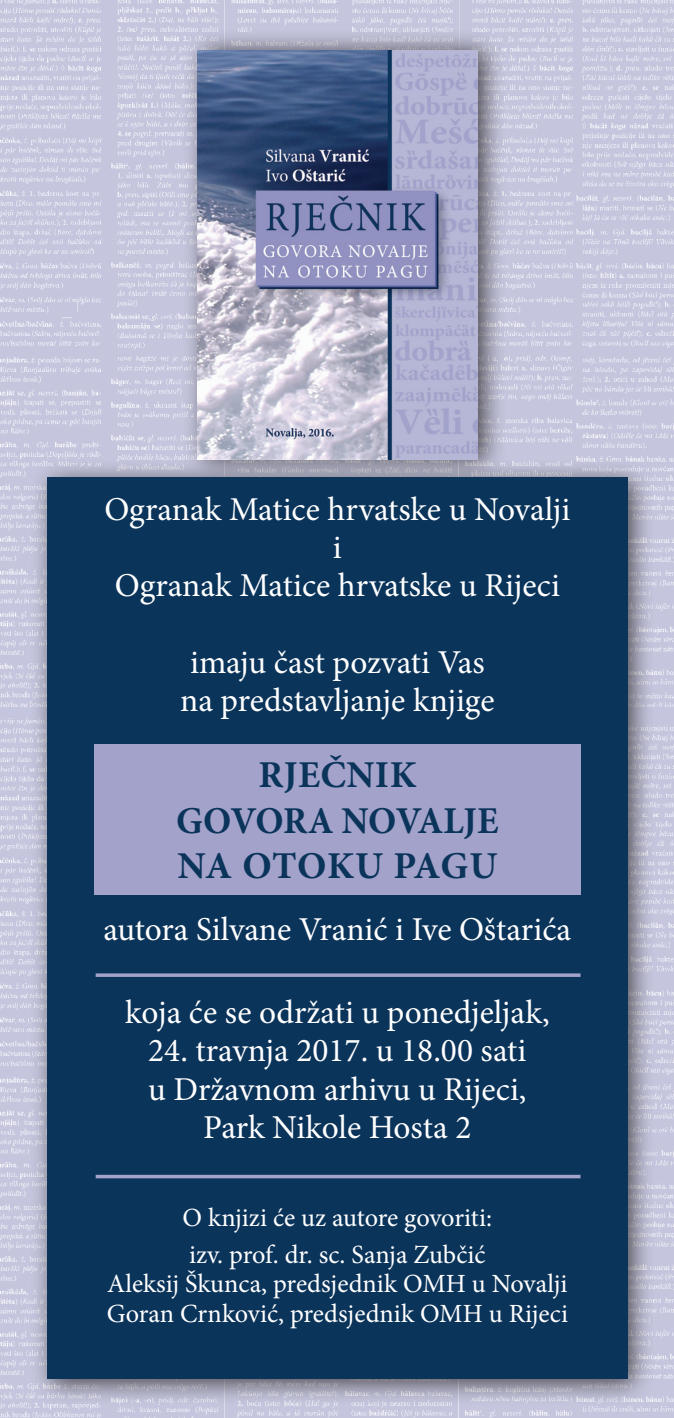
<style>
.page{position:relative;width:674px;height:1418px;background:#fff}
.page>*{position:absolute;margin:0;border:0;box-sizing:border-box;transform-origin:0 0}
.t1{font:700 38px/45.5px "Minion Pro";color:#0b345b;text-align:center}
.t2{font:33.5px/38.2px "Minion Pro";color:#fff;text-align:center}
.t3{font:26.25px/36.5px "Minion Pro";color:#fff}
</style>
<div class="page">
<img style="left:0;top:0;width:576px;height:706px">
<img style="left:0;top:715px;width:576px;height:702px">
<svg style="left:576px;top:0;width:97px;height:713px;background:#cacbe0"></svg>
<img style="left:576px;top:713px;width:97px;height:704px">
<div style="left:181px;top:28px;width:326px;height:454px;background:#231f20;opacity:.75"></div>
<img style="left:197px;top:51px;width:280px;height:408px">
<div style="left:29px;top:459px;width:625px;height:946px;background:#231f20;opacity:.75"></div>
<div style="left:47px;top:477px;width:580px;height:901px;background:#0b345b"></div>
<div style="left:94px;top:744px;width:486px;height:150px;background:#a3a2ca"></div>
<hr style="left:96px;top:973px;width:484px;height:3px;background:#a3a2ca">
<svg style="left:96px;top:1174px;width:484px;height:4px;background:#838bb3"></svg>
<p class="t2" style="left:104px;top:490px;width:467px">Ogranak Matice hrvatske u Novalji i<br>Ogranak Matice hrvatske u Rijeci</p>
<p class="t2" style="left:180px;top:643px;width:316px;text-align:left">imaju čast pozvati Vas na predstavljanje knjige</p>
<p class="t1" style="left:176px;top:752px;width:323px">RJEČNIK<br>GOVORA NOVALJE<br>NA OTOKU PAGU</p>
<p class="t2" style="left:103px;top:910px;width:469px">autora Silvane Vranić i Ive Oštarića</p>
<p class="t2" style="left:125px;top:993px;width:426px">koja će se održati u ponedjeljak,</p>
<p class="t2" style="left:148px;top:1031px;width:379px">24. travnja 2017. u 18.00 sati u Državnom arhivu u Rijeci,<br>Park Nikole Hosta 2</p>
<p class="t3" style="left:182px;top:1199px;width:311px">O knjizi će uz autore govoriti: izv. prof. dr. sc. Sanja Zubčić</p>
<p class="t3" style="left:107px;top:1269px;width:462px;line-height:29.8px">Aleksij Škunca, predsjednik OMH u Novalji<br>Goran Crnković, predsjednik OMH u Rijeci</p>
</div>
